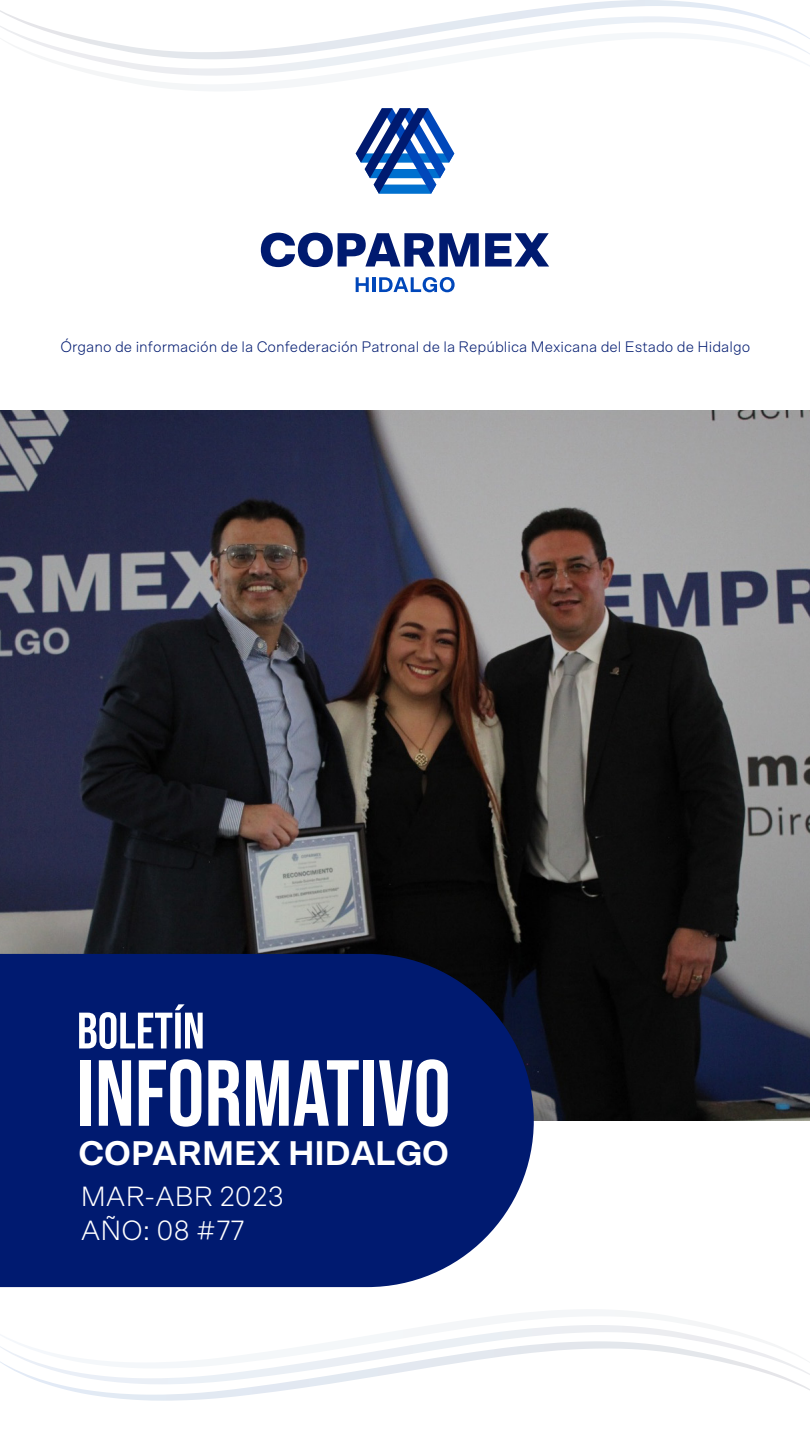
<style>
.page{position:relative;width:810px;height:1440px;background:#fff}
.page>*{position:absolute;margin:0;border:0;box-sizing:border-box;transform-origin:0 0}
.t1{font:93.53px "Bebas Neue";color:#fff}
.t2{font:51.22px "Bebas Neue";color:#fff}
.t3{font:700 34.28px "Scto Grotesk A";color:#fff}
.t4{font:300 27.9px/33.5px "Scto Grotesk A";color:#fff}
.t5{font:300 15.3px "Scto Grotesk A";color:#001a70}
</style>
<div class="page">
<svg style="left:47px;top:1384px;width:763px;height:17px"></svg>
<svg style="left:12px;top:1369px;width:798px;height:15px"></svg>
<svg style="left:0;top:1310px;width:807px;height:59px"></svg>
<svg style="left:0;top:0;width:761px;height:16px"></svg>
<svg style="left:0;top:16px;width:799px;height:16px"></svg>
<svg style="left:5px;top:32px;width:805px;height:59px"></svg>
<svg style="left:356px;top:108px;width:98px;height:86px"></svg>
<svg style="left:261px;top:233px;width:218px;height:34px"></svg>
<svg style="left:485px;top:233px;width:64px;height:34px"></svg>
<svg style="left:356px;top:277px;width:13px;height:15px"></svg>
<hr style="left:372px;top:277px;width:3px;height:15px;background:#0047ba">
<svg style="left:379px;top:277px;width:76px;height:15px"></svg>
<img style="left:0;top:411px;width:810px;height:710px">
<div style="left:0;top:954px;width:534px;height:333px;background:#001a70"></div>
<p class="t5" style="left:60px;top:338px;width:691px">Órgano de información de la Confederación Patronal de la República Mexicana del Estado de Hidalgo</p>
<h2 class="t2" style="left:77px;top:1002px;width:129px">BOLETÍN</h2>
<h1 class="t1" style="left:77px;top:1040px;width:375px">INFORMATIVO</h1>
<h3 class="t3" style="left:78px;top:1133px;width:372px">COPARMEX HIDALGO</h3>
<h3 class="t4" style="left:81px;top:1179px;width:205px">MAR-ABR 2023<br>AÑO: 08 #77</h3>
</div>
